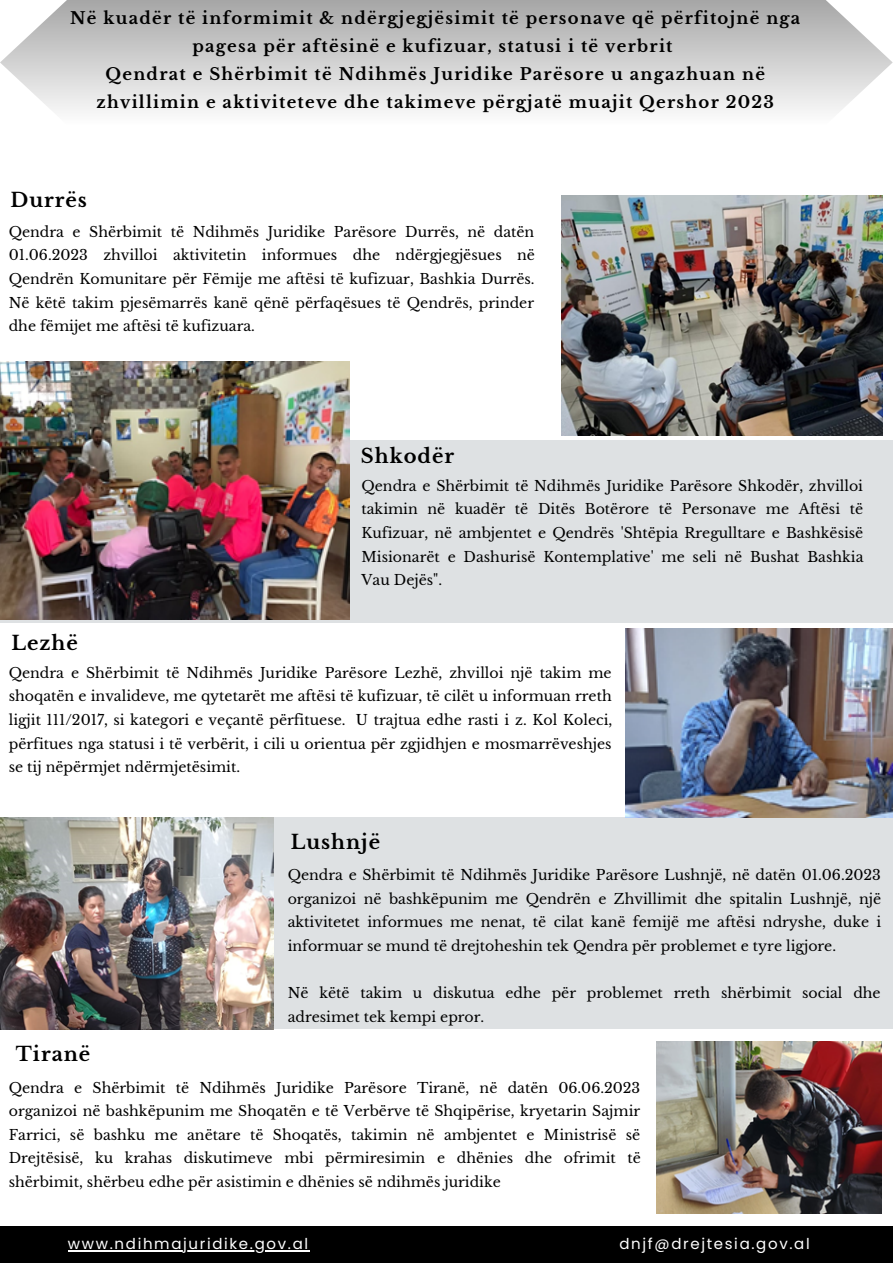
<style>
.page{position:relative;width:893px;height:1264px;background:#fff}
.page>*{position:absolute;margin:0;border:0;box-sizing:border-box;transform-origin:0 0}
.t1{font:700 19.5px "Libre Baskerville";letter-spacing:.05em;color:#000}
.t2{font:700 16.5px/28px "Libre Baskerville";letter-spacing:.075em;color:#000;text-align:center}
.t3{font:15px "Poppins";letter-spacing:.11em;color:#fff}
.t4{font:14.1px/23.5px "Libre Baskerville";color:#000;text-align:justify}
</style>
<div class="page">
<div style="left:0;top:1225px;width:892px;height:37px;background:#000"></div>
<svg style="left:0;top:0;width:892px;height:111px;background:#d0d0d0"></svg>
<div style="left:0;top:441px;width:892px;height:182px;background:#dee1e3"></div>
<div style="left:0;top:817px;width:892px;height:212px;background:#dee1e3"></div>
<img style="left:561px;top:196px;width:321px;height:239px">
<img style="left:0;top:361px;width:350px;height:259px">
<img style="left:625px;top:628px;width:267px;height:189px">
<img style="left:0;top:817px;width:273px;height:212px">
<img style="left:656px;top:1041px;width:225px;height:172px">
<hr style="left:68px;top:1250px;width:242px;height:1px;background:#fff">
<p class="t2" style="left:70px;top:4px;width:731px">Në kuadër të informimit &amp; ndërgjegjësimit të personave që përfitojnë nga pagesa për aftësinë e kufizuar, statusi i të verbrit</p>
<p class="t2" style="left:96px;top:60px;width:679px">Qendrat e Shërbimit të Ndihmës Juridike Parësore u angazhuan në zhvillimin e aktiviteteve dhe takimeve përgjatë muajit Qershor 2023</p>
<p class="t1" style="left:10px;top:188px;width:78px">Durrës</p>
<p class="t4" style="left:9px;top:220px;width:527px">Qendra e Shërbimit të Ndihmës Juridike Parësore Durrës, në datën 01.06.2023 zhvilloi aktivitetin informues dhe ndërgjegjësues në Qendrën Komunitare për Fëmije me aftësi të kufizuar, Bashkia Durrës.<br>Në këtë takim pjesëmarrës kanë qënë përfaqësues të Qendrës, prinder dhe fëmijet me aftësi të kufizuara.</p>
<p class="t1" style="left:361px;top:444px;width:95px">Shkodër</p>
<p class="t4" style="left:361px;top:474px;width:503px">Qendra e Shërbimit të Ndihmës Juridike Parësore Shkodër, zhvilloi takimin në kuadër të Ditës Botërore të Personave me Aftësi të Kufizuar, në ambjentet e Qendrës 'Shtëpia Rregulltare e Bashkësisë Misionarët e Dashurisë Kontemplative' me seli në Bushat Bashkia Vau Dejës".</p>
<p class="t1" style="left:11px;top:631px;width:68px">Lezhë</p>
<p class="t4" style="left:9px;top:661px;width:605px">Qendra e Shërbimit të Ndihmës Juridike Parësore Lezhë, zhvilloi një takim me shoqatën e invalideve, me qytetarët me aftësi të kufizuar, të cilët u informuan rreth ligjit 111/2017, si kategori e veçantë përfituese. U trajtua edhe rasti i z. Kol Koleci, përfitues nga statusi i të verbërit, i cili u orientua për zgjidhjen e mosmarrëveshjes se tij nëpërmjet ndërmjetësimit.</p>
<p class="t1" style="left:291px;top:830px;width:91px">Lushnjë</p>
<p class="t4" style="left:288px;top:863px;width:595px">Qendra e Shërbimit të Ndihmës Juridike Parësore Lushnjë, në datën 01.06.2023 organizoi në bashkëpunim me Qendrën e Zhvillimit dhe spitalin Lushnjë, një aktivitetet informues me nenat, të cilat kanë femijë me aftësi ndryshe, duke i informuar se mund të drejtoheshin tek Qendra për problemet e tyre ligjore.</p>
<p class="t4" style="left:288px;top:981px;width:594px">Në këtë takim u diskutua edhe për problemet rreth shërbimit social dhe adresimet tek kempi epror.</p>
<p class="t1" style="left:16px;top:1041px;width:76px">Tiranë</p>
<p class="t4" style="left:9px;top:1075px;width:633px">Qendra e Shërbimit të Ndihmës Juridike Parësore Tiranë, në datën 06.06.2023 organizoi në bashkëpunim me Shoqatën e të Verbërve të Shqipërise, kryetarin Sajmir Farrici, së bashku me anëtare të Shoqatës, takimin në ambjentet e Ministrisë së Drejtësisë, ku krahas diskutimeve mbi përmiresimin e dhënies dhe ofrimit të shërbimit, shërbeu edhe për asistimin e dhënies së ndihmës juridike</p>
<p class="t3" style="left:68px;top:1233px;width:242px">www.ndihmajuridike.gov.al</p>
<p class="t3" style="left:619px;top:1233px;width:192px">dnjf@drejtesia.gov.al</p>
</div>
